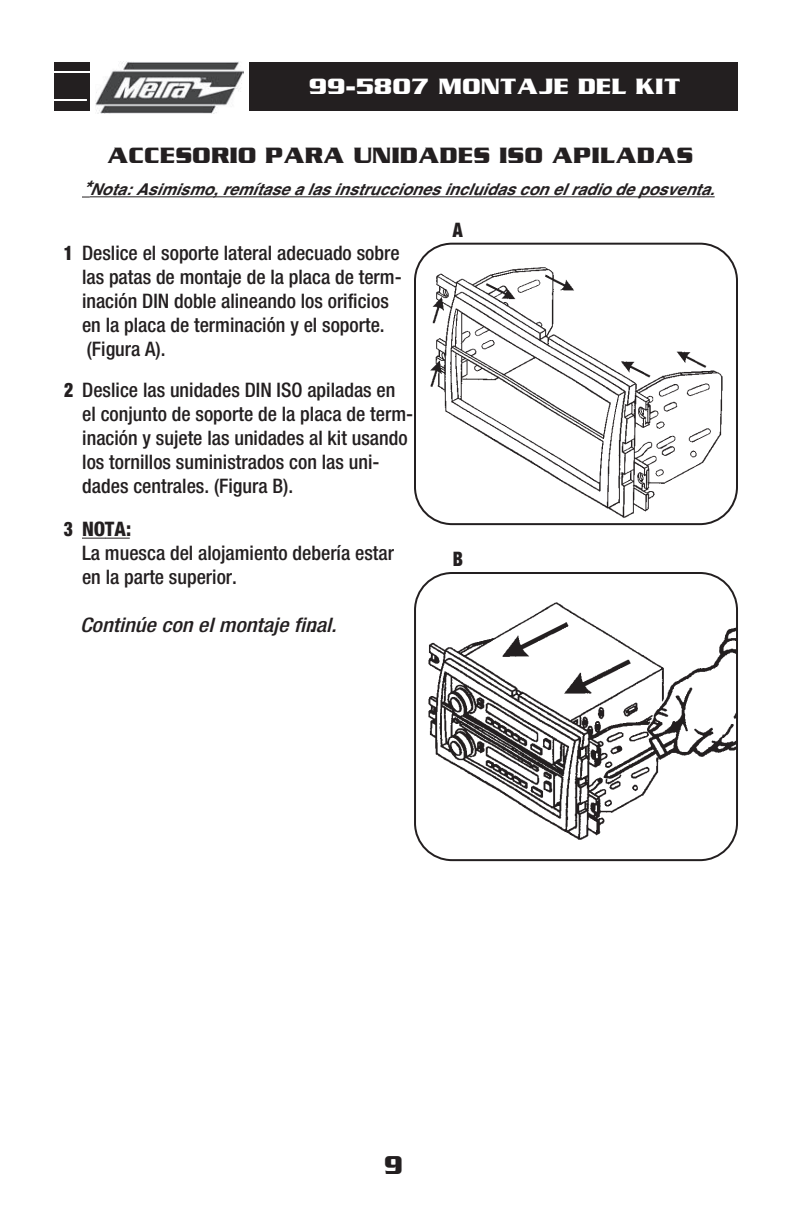
<style>
.page{position:relative;width:792px;height:1224px;background:#fff}
.page>*{position:absolute;margin:0;border:0;box-sizing:border-box;transform-origin:0 0}
.t1{font:700 28px "Serpentine ICG";color:#231f20;scale:.87 1}
.t2{font:700 24px "Serpentine ICG";color:#231f20}
.t3{font:700 24px "Serpentine ICG";color:#fff}
.t4{font:500 condensed 20px/24px "Helvetica Neue";color:#231f20}
.t5{font:italic 500 condensed 20px "Helvetica Neue";color:#231f20;scale:1.12 1}
.t6{font:900 condensed 20px "Helvetica Neue";color:#231f20;scale:.89 1}
.t7{font:500 condensed 20px "Helvetica Neue";color:#231f20;scale:1.12 1}
.t8{font:italic 700 16.2px "Helvetica";color:#231f20}
.s1{font-size:20px}
.s2{font-weight:800}
</style>
<div class="page">
<div style="left:54px;top:63px;width:684px;height:48px;background:#231f20"></div>
<div style="left:91px;top:40px;width:158px;height:89px;background:#fff"></div>
<img style="left:95px;top:61px;width:148px;height:53px">
<hr style="left:0;top:99px;width:87px;height:2px;background:#fff">
<hr style="left:0;top:71px;width:90px;height:2px;background:#fff">
<svg style="left:414px;top:243px;width:324px;height:282px"></svg>
<svg style="left:414px;top:572px;width:324px;height:289px"></svg>
<svg style="left:82px;top:538px;width:48px;height:1px"></svg>
<hr style="left:90px;top:196px;width:625px;height:1px;background:#231f20">
<p class="t3" style="left:309px;top:72px;width:373px">99-5807 MONTAJE DEL KIT</p>
<p class="t2" style="left:107px;top:142px;width:588px">ACCESORIO PARA UNIDADES ISO APILADAS</p>
<p class="t8" style="left:82px;top:176px;width:639px"><span class="s1">*</span>Nota:Asimismo,remítasealasinstruccionesincluidasconelradiodeposventa.</p>
<p class="t6" style="left:453px;top:218px;width:13px">A</p>
<p class="t6" style="left:64px;top:241px;width:12px">1</p>
<p class="t4" style="left:82px;top:241px;width:321px">Deslice el soporte lateral adecuado sobre las patas de montaje de la placa de term&shy;inación DIN doble alineando los orificios en la placa de terminación y el soporte. (Figura A).</p>
<p class="t6" style="left:64px;top:377px;width:12px">2</p>
<p class="t4" style="left:82px;top:377px;width:332px">Deslice las unidades DIN ISO apiladas en el conjunto de soporte de la placa de term&shy;inación y sujete las unidades al kit usando los tornillos suministrados con las uni&shy;dades centrales. (Figura B).</p>
<p class="t6" style="left:64px;top:517px;width:12px">3</p>
<p class="t4" style="left:82px;top:517px;width:314px"><span class="s2">NOTA:<br></span>La muesca del alojamiento debería estar en la parte superior.</p>
<p class="t6" style="left:453px;top:547px;width:13px">B</p>
<p class="t5" style="left:80px;top:613px;width:231px">Continúe con el montaje final.</p>
<p class="t7" style="left:310px;top:613px;width:6px">.</p>
<p class="t1" style="left:384px;top:1149px;width:23px">9</p>
</div>
